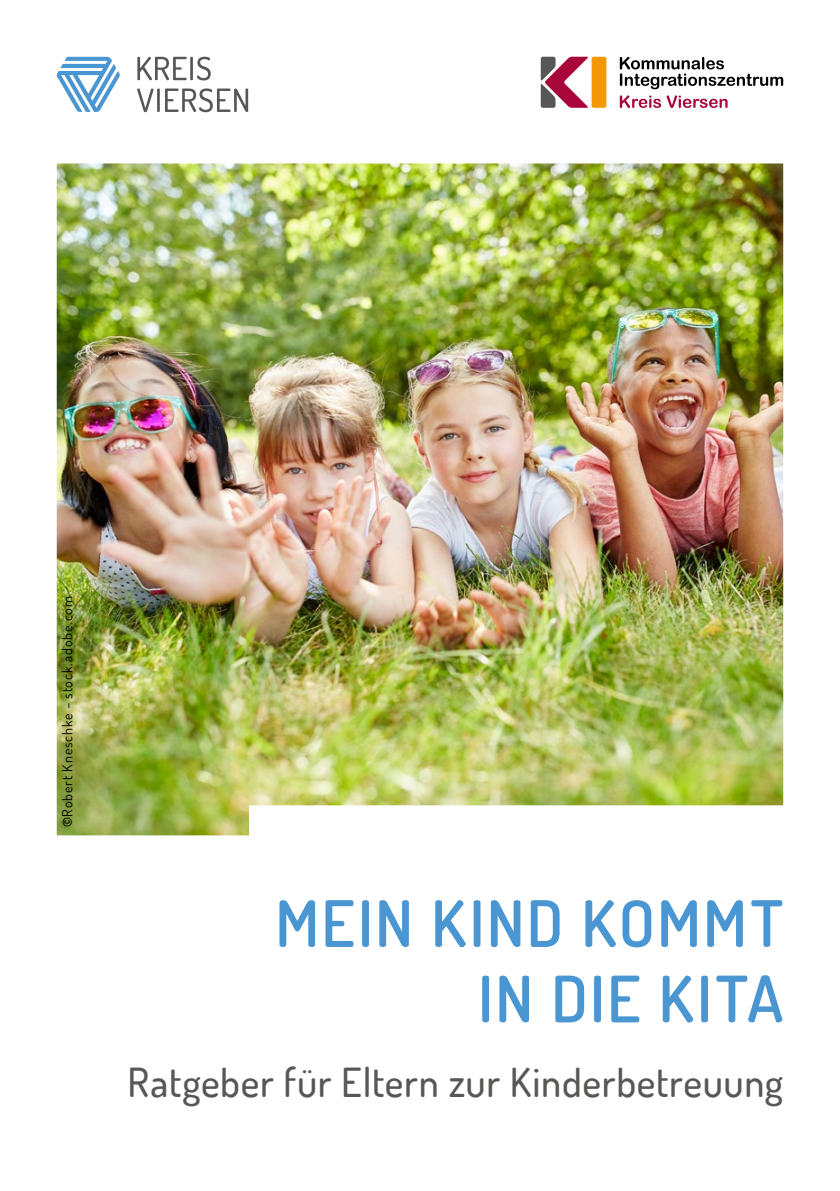
<style>
.page{position:relative;width:840px;height:1191px;background:#fff}
.page>*{position:absolute;margin:0;border:0;box-sizing:border-box;transform-origin:0 0}
.t1{font:600 64px/75.4px "Dosis";letter-spacing:.03em;color:#4a96d2;text-align:right}
.t2{font:500 40px "Dosis";letter-spacing:.015em;color:#575756}
.t3{font:14px "Dosis";letter-spacing:.06em;color:#000}
.s1{font-weight:600}
</style>
<div class="page">
<svg style="left:57px;top:57px;width:63px;height:55px"></svg>
<svg style="left:137px;top:88px;width:111px;height:24px"></svg>
<svg style="left:137px;top:57px;width:73px;height:23px"></svg>
<svg style="left:619px;top:57px;width:163px;height:32px"></svg>
<svg style="left:619px;top:95px;width:41px;height:13px"></svg>
<svg style="left:666px;top:95px;width:61px;height:13px"></svg>
<div style="left:591px;top:57px;width:15px;height:51px;background:#f49800;border-radius:2px"></div>
<svg style="left:540px;top:57px;width:48px;height:51px"></svg>
<img style="left:57px;top:163px;width:725px;height:672px">
<p class="t3" style="left:58px;top:827px;width:233px;rotate:-90deg"><span class="s1">©</span>Robert Kneschke – stock.adobe.com</p>
<h1 class="t1" style="left:275px;top:884px;width:509px">MEIN KIND KOMMT<br>IN DIE KITA</h1>
<p class="t2" style="left:127px;top:1056px;width:656px">Ratgeber für Eltern zur Kinderbetreuung</p>
</div>
